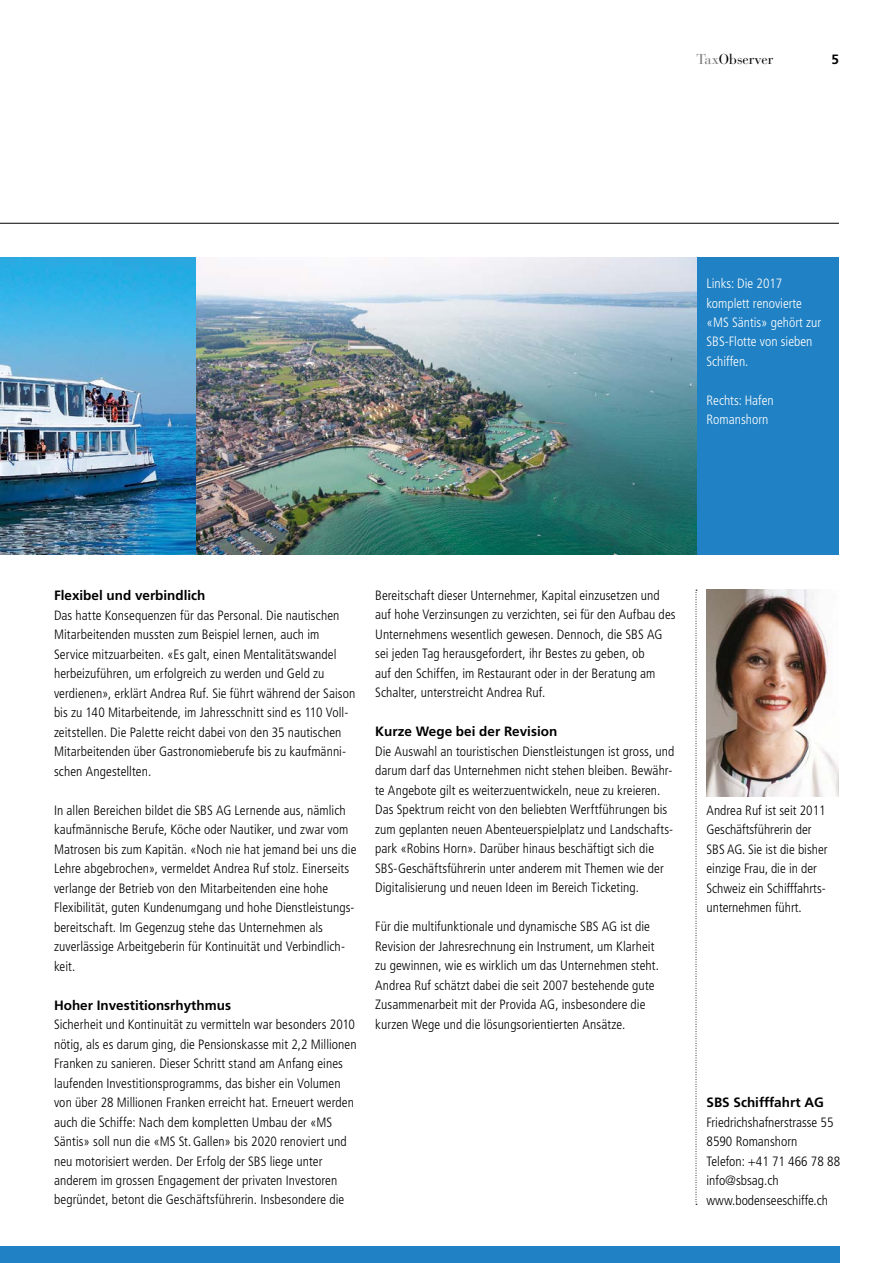
<style>
.page{position:relative;width:893px;height:1263px;background:#fff}
.page>*{position:absolute;margin:0;border:0;box-sizing:border-box;transform-origin:0 0}
.t1{font:14.25px "Bauer Bodoni Std";color:#000}
.t2{font:300 condensed 13.5px/19.5px "Frutiger LT Std";letter-spacing:.005em;color:#000}
.t3{font:300 condensed 13.5px/19.5px "Frutiger LT Std";color:#fff}
.t4{font:700 13.5px "Frutiger LT Std";color:#000}
.s1{color:#787878}
</style>
<div class="page">
<hr style="left:0;top:223px;width:839px;height:1px;background:#000">
<div style="left:0;top:1246px;width:840px;height:17px;background:#2081c4"></div>
<img style="left:707px;top:590px;width:132px;height:206px">
<div style="left:696px;top:257px;width:143px;height:298px;background:#2081c4"></div>
<img style="left:0;top:257px;width:696px;height:298px">
<svg style="left:696px;top:590px;width:1px;height:615px"></svg>
<p class="t1" style="left:696px;top:51px;width:79px"><span class="s1">Tax</span>Observer</p>
<p class="t4" style="left:831px;top:52px;width:9px">5</p>
<p class="t3" style="left:706px;top:274px;width:116px">Links: Die 2017 komplett renovierte «MS Säntis» gehört zur<br>SBS-Flotte von sieben<br>Schiffen.</p>
<p class="t3" style="left:706px;top:391px;width:69px">Rechts: Hafen<br>Romanshorn</p>
<p class="t4" style="left:54px;top:587px;width:153px">Flexibel und verbindlich</p>
<p class="t2" style="left:54px;top:605px;width:303px">Das hatte Konsequenzen für das Personal. Die nautischen Mitarbeitenden mussten zum Beispiel lernen, auch im Service mitzuarbeiten. «Es galt, einen Mentalitätswandel herbeizuführen, um erfolgreich zu werden und Geld zu verdienen», erklärt Andrea Ruf. Sie führt während der Saison bis zu 140 Mitarbeitende, im Jahresschnitt sind es 110 Voll&shy;zeitstellen. Die Palette reicht dabei von den 35 nautischen Mitarbeitenden über Gastronomieberufe bis zu kaufmänni&shy;schen Angestellten.</p>
<p class="t2" style="left:54px;top:800px;width:304px">In allen Bereichen bildet die SBS AG Lernende aus, nämlich kaufmännische Berufe, Köche oder Nautiker, und zwar vom Matrosen bis zum Kapitän. «Noch nie hat jemand bei uns die Lehre abgebrochen», vermeldet Andrea Ruf stolz. Einerseits verlange der Betrieb von den Mitarbeitenden eine hohe Flexibilität, guten Kundenumgang und hohe Dienstleistungs&shy;bereitschaft. Im Gegenzug stehe das Unternehmen als zuverlässige Arbeitgeberin für Kontinuität und Verbindlich&shy;keit.</p>
<p class="t4" style="left:54px;top:997px;width:179px">Hoher Investitionsrhythmus</p>
<p class="t2" style="left:54px;top:1015px;width:304px">Sicherheit und Kontinuität zu vermitteln war besonders 2010 nötig, als es darum ging, die Pensionskasse mit 2,2 Millionen Franken zu sanieren. Dieser Schritt stand am Anfang eines laufenden Investitionsprogramms, das bisher ein Volumen von über 28 Millionen Franken erreicht hat. Erneuert werden auch die Schiffe: Nach dem kompletten Umbau der «MS Säntis» soll nun die «MS St.Gallen» bis 2020 renoviert und neu motorisiert werden. Der Erfolg der SBS liege unter anderem im grossen Engagement der privaten Investoren begründet, betont die Geschäftsführerin. Insbesondere die</p>
<p class="t2" style="left:375px;top:586px;width:302px">Bereitschaft dieser Unternehmer, Kapital einzusetzen und auf hohe Verzinsungen zu verzichten, sei für den Aufbau des Unternehmens wesentlich gewesen. Dennoch, die SBS AG sei jeden Tag herausgefordert, ihr Bestes zu geben, ob<br>auf den Schiffen, im Restaurant oder in der Beratung am Schalter, unterstreicht Andrea Ruf.</p>
<p class="t4" style="left:375px;top:724px;width:184px">Kurze Wege bei der Revision</p>
<p class="t2" style="left:375px;top:742px;width:301px">Die Auswahl an touristischen Dienstleistungen ist gross, und darum darf das Unternehmen nicht stehen bleiben. Bewähr&shy;te Angebote gilt es weiterzuentwickeln, neue zu kreieren.<br>Das Spektrum reicht von den beliebten Werftführungen bis zum geplanten neuen Abenteuerspielplatz und Landschafts&shy;park «Robins Horn». Darüber hinaus beschäftigt sich die SBS-Geschäftsführerin unter anderem mit Themen wie der Digitalisierung und neuen Ideen im Bereich Ticketing.</p>
<p class="t2" style="left:375px;top:917px;width:285px">Für die multifunktionale und dynamische SBS AG ist die Revision der Jahresrechnung ein Instrument, um Klarheit zu gewinnen, wie es wirklich um das Unternehmen steht.<br>Andrea Ruf schätzt dabei die seit 2007 bestehende gute Zusammenarbeit mit der Provida AG, insbesondere die kurzen Wege und die lösungsorientierten Ansätze.</p>
<p class="t2" style="left:706px;top:800px;width:123px">Andrea Ruf ist seit 2011<br>Geschäftsführerin der<br>SBS AG. Sie ist die bisher einzige Frau, die in der<br>Schweiz ein Schifffahrts&shy;unternehmen führt.</p>
<p class="t4" style="left:706px;top:1094px;width:119px">SBS Schifffahrt AG</p>
<p class="t2" style="left:706px;top:1112px;width:135px">Friedrichshafnerstrasse 55<br>8590 Romanshorn<br>Telefon: +41 71 466 78 88 info@sbsag.ch www.bodenseeschiffe.ch</p>
</div>
